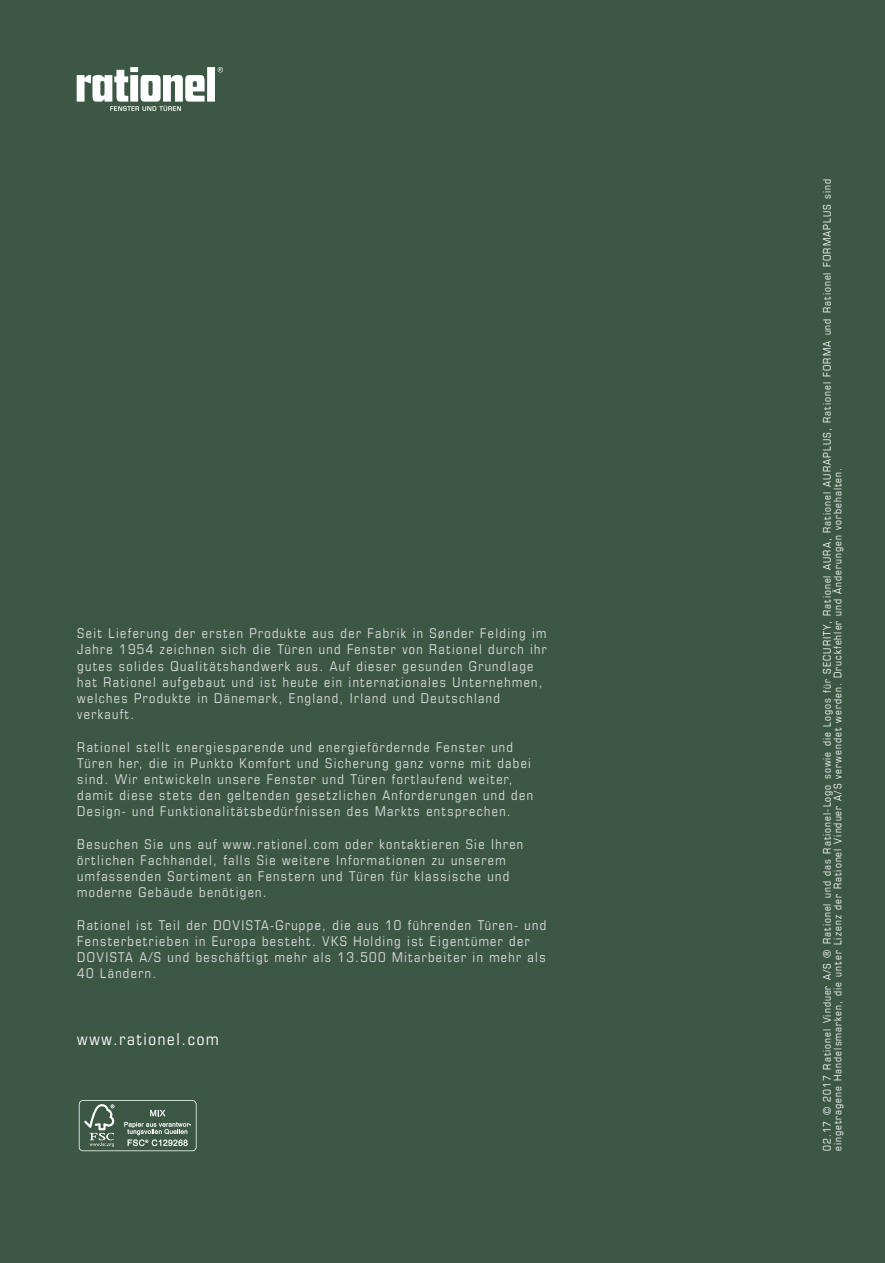
<style>
.page{position:relative;width:885px;height:1263px;background:#3d5745}
.page>*{position:absolute;margin:0;border:0;box-sizing:border-box;transform-origin:0 0}
.t1{font:condensed 16.5px "Eurostile LT Std";letter-spacing:.1em;color:#fff}
.t2{font:condensed 13.5px/16.2px "Eurostile LT Std";letter-spacing:.1em;color:#dcdddf}
.t3{font:condensed 10.5px/10.5px "Eurostile LT Std";letter-spacing:.1em;color:#fff}
</style>
<div class="page">
<svg style="left:77px;top:67px;width:146px;height:44px"></svg>
<svg style="left:79px;top:1100px;width:117px;height:51px"></svg>
<p class="t2" style="left:77px;top:625px;width:471px">Seit Lieferung der ersten Produkte aus der Fabrik in Sønder Felding im Jahre 1954 zeichnen sich die Türen und Fenster von Rationel durch ihr gutes solides Qualitätshandwerk aus. Auf dieser gesunden Grundlage hat Rationel aufgebaut und ist heute ein internationales Unternehmen, welches Produkte in Dänemark, England, Irland und Deutschland verkauft.</p>
<p class="t2" style="left:77px;top:738px;width:457px">Rationel stellt energiesparende und energiefördernde Fenster und Türen her, die in Punkto Komfort und Sicherung ganz vorne mit dabei sind. Wir entwickeln unsere Fenster und Türen fortlaufend weiter, damit diese stets den geltenden gesetzlichen Anforderungen und den Design- und Funktionalitätsbedürfnissen des Markts entsprechen.</p>
<p class="t2" style="left:77px;top:836px;width:447px">Besuchen Sie uns auf www.rationel.com oder kontaktieren Sie Ihren örtlichen Fachhandel, falls Sie weitere Informationen zu unserem umfassenden Sortiment an Fenstern und Türen für klassische und moderne Gebäude benötigen.</p>
<p class="t2" style="left:77px;top:917px;width:470px">Rationel ist Teil der DOVISTA-Gruppe, die aus 10 führenden Türen- und Fensterbetrieben in Europa besteht. VKS Holding ist Eigentümer der DOVISTA A/S und beschäftigt mehr als 13.500 Mitarbeiter in mehr als 40 Ländern.</p>
<p class="t1" style="left:77px;top:1029px;width:143px">www.rationel.com</p>
<p class="t3" style="left:821px;top:1151px;width:974px;rotate:-90deg">02.17 © 2017 Rationel Vinduer A/S ® Rationel und das Rationel-Logo sowie die Logos für SECURITY, Rationel AURA, Rationel AURAPLUS, Rationel FORMA und Rationel FORMAPLUS sind eingetragene Handelsmarken, die unter Lizenz der Rationel Vinduer A/S verwendet werden. Druckfehler und Änderungen vorbehalten.</p>
</div>
